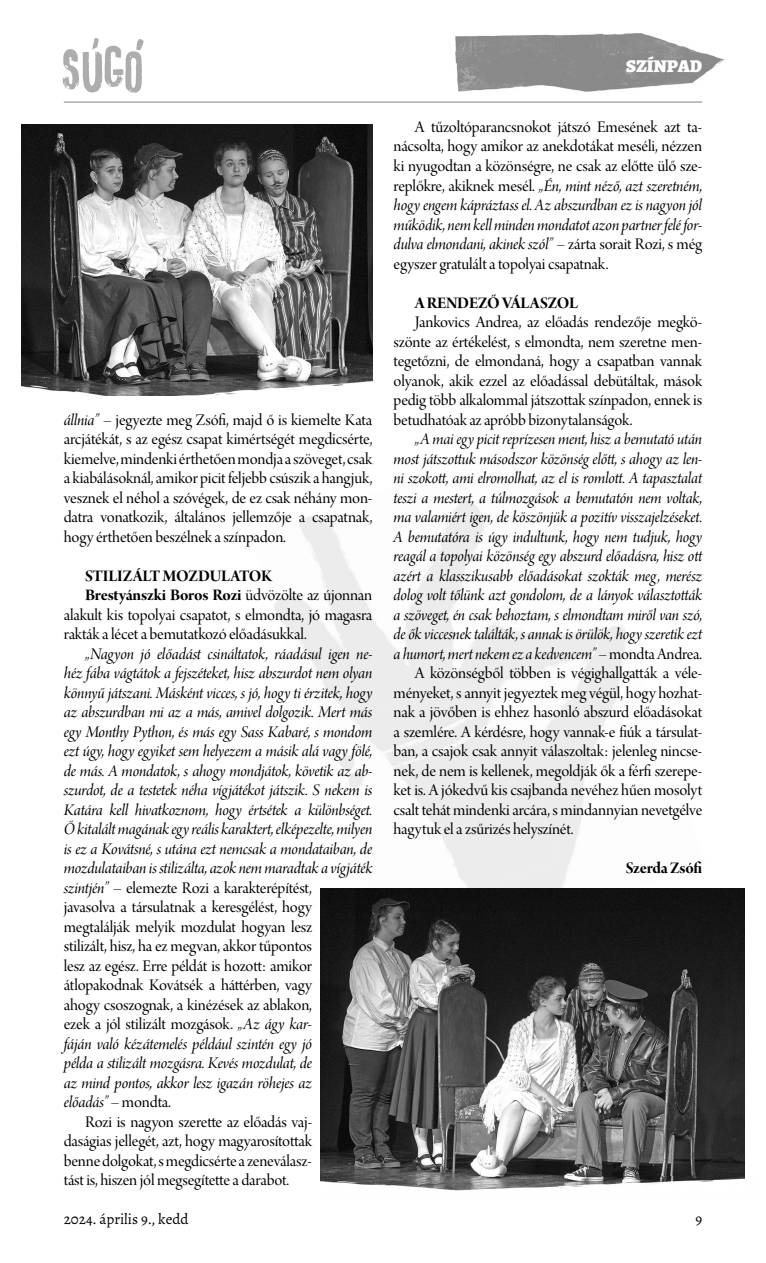
<style>
.page{position:relative;width:766px;height:1263px;background:#fff}
.page>*{position:absolute;margin:0;border:0;box-sizing:border-box;transform-origin:0 0}
.t1{font:900 18px "Alegreya";color:#fff}
.t2{font:17.25px/19.5px "Arno Pro Display";letter-spacing:-.01em;color:#000;text-align:justify}
.t3{font:17.25px/19.5px "Arno Pro Italic Display";letter-spacing:-.01em;color:#000;text-align:justify}
.t4{font:17.25px/19.5px "Arno Pro Bold Display";letter-spacing:-.01em;color:#000}
.t5{font:15px "Alegreya";color:#000}
.s1{font-family:"Arno Pro Italic Display"}
.s2{font-family:"Arno Pro Display"}
</style>
<div class="page">
<svg style="left:63px;top:38px;width:81px;height:55px"></svg>
<img style="left:455px;top:33px;width:269px;height:59px">
<hr style="left:64px;top:102px;width:638px;height:1px;background:#808080">
<img style="left:315px;top:668px;width:243px;height:221px">
<img style="left:508px;top:671px;width:198px;height:218px">
<div style="left:476px;top:861px;width:92px;height:28px;background:#ececec"></div>
<img style="left:21px;top:124px;width:351px;height:254px">
<img style="left:320px;top:889px;width:424px;height:287px">
<img style="left:320px;top:1176px;width:425px;height:15px">
<img style="left:21px;top:378px;width:352px;height:18px">
<p class="t2" style="left:64px;top:411px;width:310px"><span class="s1">állnia”</span> – jegyezte meg Zsófi, majd ő is kiemelte Kata arcjátékát, s az egész csapat kimértségét megdicsérte, kiemelve, mindenki érthetően mondja a szöveget, csak a kiabálásoknál, amikor picit feljebb csúszik a hangjuk, vesznek el néhol a szóvégek, de ez csak néhány mon&shy;datra vonatkozik, általános jellemzője a csapatnak, hogy érthetően beszélnek a színpadon.</p>
<p class="t4" style="left:85px;top:567px;width:289px">STILIZÁLT MOZDULATOK<br>Brestyánszki Boros Rozi <span class="s2">üdvözölte az újonnan</span></p>
<p class="t2" style="left:64px;top:606px;width:310px">alakult kis topolyai csapatot, s elmondta, jó magasra rakták a lécet a bemutatkozó előadásukkal.</p>
<p class="t3" style="left:64px;top:645px;width:310px;text-indent:21px">„Nagyon jó előadást csináltatok, ráadásul igen ne&shy;héz fába vágtátok a fejszéteket, hisz abszurdot nem olyan könnyű játszani. Másként vicces, s jó, hogy ti érzitek, hogy az abszurdban mi az a más, amivel dolgozik. Mert más egy Monthy Python, és más egy Sass Kabaré, s mondom ezt úgy, hogy egyiket sem helyezem a másik alá vagy fölé, de más. A mondatok, s ahogy mondjátok, követik az ab&shy;szurdot, de a testetek néha vígjátékot játszik. S nekem is Katára kell hivatkoznom, hogy értsétek a különbséget.<br>Ő kitalált magának egy reális karaktert, elképezelte, milyen is ez a Kovátsné, s utána ezt nemcsak a mondataiban, de mozdulataiban is stilizálta, azok nem maradtak a vígjáték</p>
<p class="t2" style="left:64px;top:879px;width:250px"><span class="s1">szintjén”</span> – elemezte Rozi a karakterépítést, javasolva a társulatnak a keresgélést, hogy megtalálják melyik mozdulat hogyan lesz stilizált, hisz, ha ez megvan, akkor tűpontos lesz az egész. Erre példát is hozott: amikor átlopakodnak Kovátsék a háttérben, vagy ahogy csoszognak, a kinézések az ablakon, ezek a jól stilizált mozgások. <span class="s1">„Az ágy kar-</span></p>
<p class="t3" style="left:64px;top:1035px;width:250px">fáján való kézátemelés például szintén egy jó példa a stilizált mozgásra. Kevés mozdulat, de az mind pontos, akkor lesz igazán röhejes az előadás” <span class="s2">– mondta.</span></p>
<p class="t2" style="left:64px;top:1113px;width:250px;text-indent:21px">Rozi is nagyon szerette az előadás vaj&shy;daságias jellegét, azt, hogy magyarosítottak benne dolgokat, s megdicsérte a zeneválasz&shy;tást is, hiszen jól megsegítette a darabot.</p>
<p class="t1" style="left:626px;top:59px;width:77px">SZÍNPAD</p>
<p class="t2" style="left:393px;top:119px;width:310px;text-indent:21px">A tűzoltóparancsnokot játszó Emesének azt ta&shy;nácsolta, hogy amikor az anekdotákat meséli, nézzen ki nyugodtan a közönségre, ne csak az előtte ülő sze-</p>
<p class="t3" style="left:393px;top:177px;width:310px"><span class="s2">replőkre, akiknek mesél.</span> „Én, mint néző, azt szeretném, hogy engem kápráztass el. Az abszurdban ez is nagyon jól működik, nem kell minden mondatot azon partner felé for&shy;dulva elmondani, akinek szól” <span class="s2">– zárta sorait Rozi, s még</span></p>
<p class="t2" style="left:393px;top:255px;width:216px">egyszer gratulált a topolyai csapatnak.</p>
<p class="t4" style="left:415px;top:294px;width:165px">A RENDEZŐ VÁLASZOL</p>
<p class="t2" style="left:393px;top:314px;width:310px;text-indent:21px">Jankovics Andrea, az előadás rendezője megkö&shy;szönte az értékelést, s elmondta, nem szeretne men&shy;tegetőzni, de elmondaná, hogy a csapatban vannak olyanok, akik ezzel az előadással debütáltak, mások pedig több alkalommal játszottak színpadon, ennek is betudhatóak az apróbb bizonytalanságok.</p>
<p class="t3" style="left:393px;top:431px;width:310px;text-indent:21px">„A mai egy picit reprízesen ment, hisz a bemutató után most játszottuk másodszor közönség előtt, s ahogy az len&shy;ni szokott, ami elromolhat, az el is romlott. A tapasztalat teszi a mestert, a túlmozgások a bemutatón nem voltak, ma valamiért igen, de köszönjük a pozitív visszajelzéseket.<br>A bemutatóra is úgy indultunk, hogy nem tudjuk, hogy reagál a topolyai közönség egy abszurd előadásra, hisz ott azért a klasszikusabb előadásokat szokták meg, merész dolog volt tőlünk azt gondolom, de a lányok választották a szöveget, én csak behoztam, s elmondtam miről van szó, de ők viccesnek találták, s annak is örülök, hogy szeretik ezt a humort, mert nekem ez a kedvencem” <span class="s2">– mondta Andrea.</span></p>
<p class="t2" style="left:393px;top:665px;width:310px;text-indent:21px">A közönségből többen is végighallgatták a véle&shy;ményeket, s annyit jegyeztek meg végül, hogy hozhat&shy;nak a jövőben is ehhez hasonló abszurd előadásokat a szemlére. A kérdésre, hogy vannak-e fiúk a társulat&shy;ban, a csajok csak annyit válaszoltak: jelenleg nincse&shy;nek, de nem is kellenek, megoldják ők a férfi szerepe&shy;ket is. A jókedvű kis csajbanda nevéhez hűen mosolyt csalt tehát mindenki arcára, s mindannyian nevetgélve hagytuk el a zsűrizés helyszínét.</p>
<p class="t4" style="left:625px;top:860px;width:78px">Szerda Zsófi</p>
<p class="t5" style="left:64px;top:1212px;width:126px">2024. április 9., kedd</p>
<p class="t5" style="left:695px;top:1212px;width:8px">9</p>
</div>
